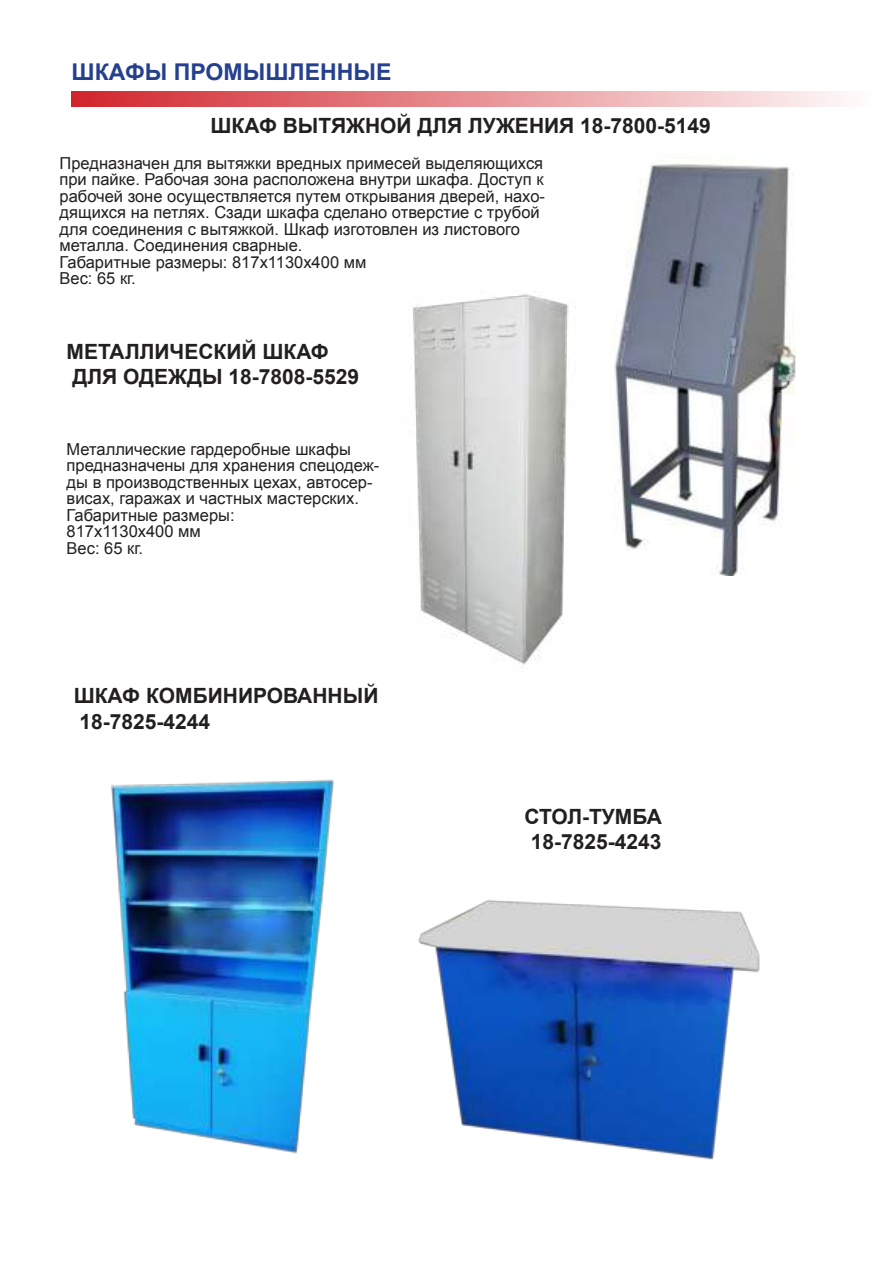
<style>
.page{position:relative;width:893px;height:1263px;background:#fff}
.page>*{position:absolute;margin:0;border:0;box-sizing:border-box;transform-origin:0 0}
.t1{font:700 23.1px "Arial";color:#24408e}
.t2{font:700 21px/25.2px "Arial";color:#221f1f}
.t3{font:16.5px/16.5px "Arial";color:#221f1f}
</style>
<div class="page">
<div style="left:72px;top:91px;width:799px;height:16px;background:linear-gradient(to right,#d1252b,#fefcfc)"></div>
<img style="left:413px;top:294px;width:156px;height:374px">
<img style="left:614px;top:164px;width:182px;height:412px">
<img style="left:111px;top:779px;width:223px;height:375px">
<img style="left:327px;top:898px;width:433px;height:262px">
<h1 class="t1" style="left:72px;top:56px;width:321px">ШКАФЫ ПРОМЫШЛЕННЫЕ</h1>
<p class="t2" style="left:210px;top:114px;width:502px">ШКАФ ВЫТЯЖНОЙ ДЛЯ ЛУЖЕНИЯ 18-7800-5149</p>
<p class="t3" style="left:60px;top:155px;width:487px">Предназначен для вытяжки вредных примесей выделяющихся при пайке. Рабочая зона расположена внутри шкафа. Доступ к рабочей зоне осуществляется путем открывания дверей, нахо&shy;дящихся на петлях. Сзади шкафа сделано отверстие с трубой для соединения с вытяжкой. Шкаф изготовлен из листового металла. Соединения сварные.<br>Габаритные размеры: 817х1130х400 мм<br>Вес: 65 кг.</p>
<p class="t2" style="left:67px;top:340px;width:294px">МЕТАЛЛИЧЕСКИЙ ШКАФ<br>ДЛЯ ОДЕЖДЫ 18-7808-5529</p>
<p class="t3" style="left:67px;top:441px;width:314px">Металлические гардеробные шкафы предназначены для хранения спецодеж&shy;ды в производственных цехах, автосер&shy;висах, гаражах и частных мастерских.<br>Габаритные размеры:<br>817х1130х400 мм<br>Вес: 65 кг.</p>
<p class="t2" style="left:74px;top:684px;width:306px">ШКАФ КОМБИНИРОВАННЫЙ<br>18-7825-4244</p>
<p class="t2" style="left:525px;top:805px;width:139px">СТОЛ-ТУМБА<br>18-7825-4243</p>
</div>
